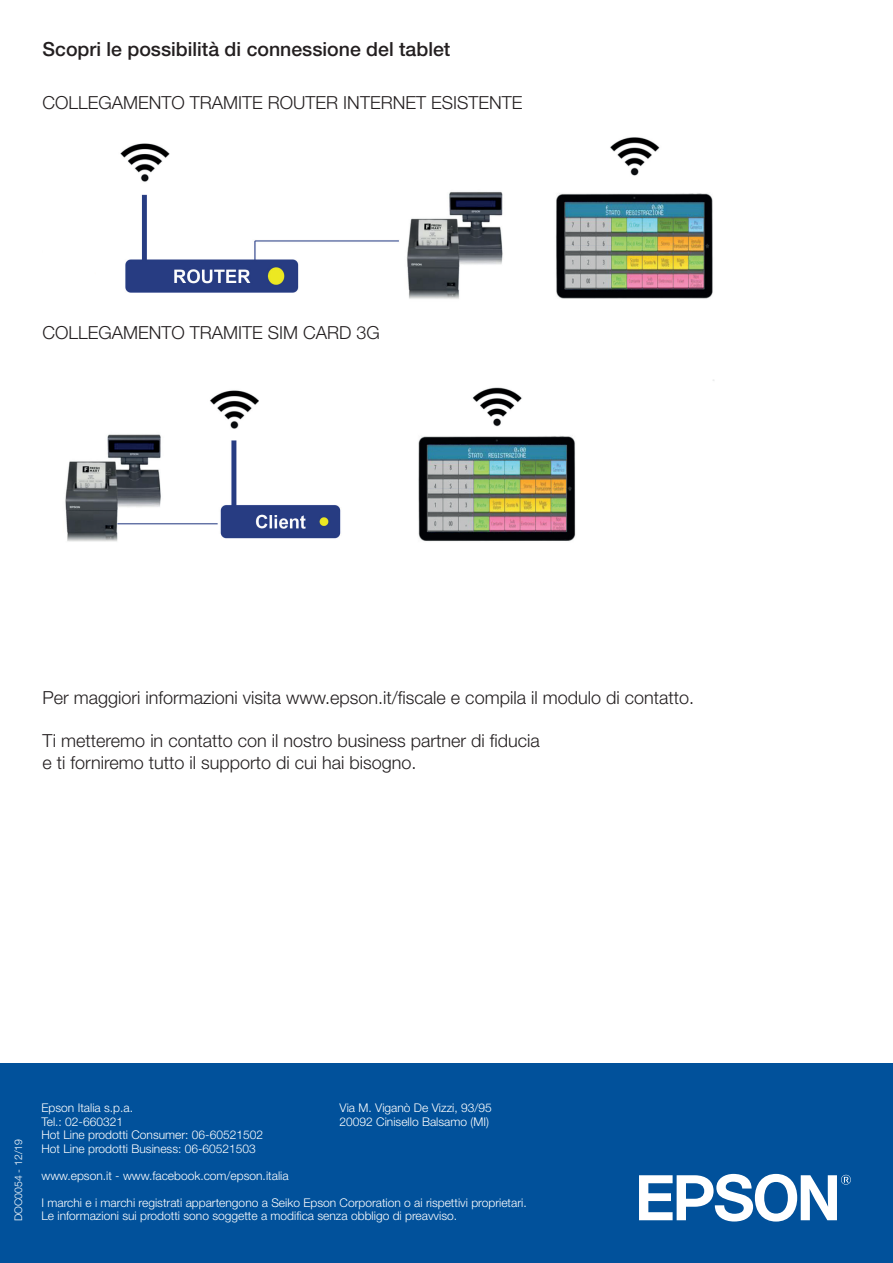
<style>
.page{position:relative;width:893px;height:1263px;background:#fff}
.page>*{position:absolute;margin:0;border:0;box-sizing:border-box;transform-origin:0 0}
.t1{font:500 19.5px "Helvetica Neue LT Std";color:#231f20}
.t2{font:300 18px/21.6px "Helvetica Neue LT Std";color:#231f20}
.t3{font:300 12px/13.5px "Helvetica Neue LT Std";color:#fff}
.t4{font:300 10.5px "Helvetica Neue LT Std";color:#fff}
</style>
<div class="page">
<div style="left:0;top:1063px;width:893px;height:200px;background:#01519b"></div>
<svg style="left:639px;top:1174px;width:212px;height:47px"></svg>
<img style="left:65px;top:137px;width:649px;height:405px">
<h1 class="t1" style="left:43px;top:38px;width:409px">Scopri le possibilità di connessione del tablet</h1>
<h2 class="t2" style="left:43px;top:91px;width:481px">COLLEGAMENTO TRAMITE ROUTER INTERNET ESISTENTE</h2>
<h2 class="t2" style="left:43px;top:321px;width:339px">COLLEGAMENTO TRAMITE SIM CARD 3G</h2>
<h2 class="t2" style="left:43px;top:686px;width:653px">Per maggiori informazioni visita www.epson.it/fiscale e compila il modulo di contatto.</h2>
<h2 class="t2" style="left:43px;top:729px;width:499px">Ti metteremo in contatto con il nostro business partner di fiducia e ti forniremo tutto il supporto di cui hai bisogno.</h2>
<p class="t4" style="left:12px;top:1221px;width:84px;rotate:-90deg">DOC0054 - 12/19</p>
<p class="t3" style="left:340px;top:1101px;width:154px">Via M. Viganò De Vizzi, 93/95<br>20092 Cinisello Balsamo (MI)</p>
<p class="t3" style="left:41px;top:1101px;width:223px">Epson Italia s.p.a.<br>Tel.: 02-660321<br>Hot Line prodotti Consumer: 06-60521502<br>Hot Line prodotti Business: 06-60521503</p>
<p class="t3" style="left:41px;top:1169px;width:249px">www.epson.it - www.facebook.com/epson.italia</p>
<p class="t3" style="left:41px;top:1196px;width:487px">I marchi e i marchi registrati appartengono a Seiko Epson Corporation o ai rispettivi proprietari.<br>Le informazioni sui prodotti sono soggette a modifica senza obbligo di preavviso.</p>
</div>
